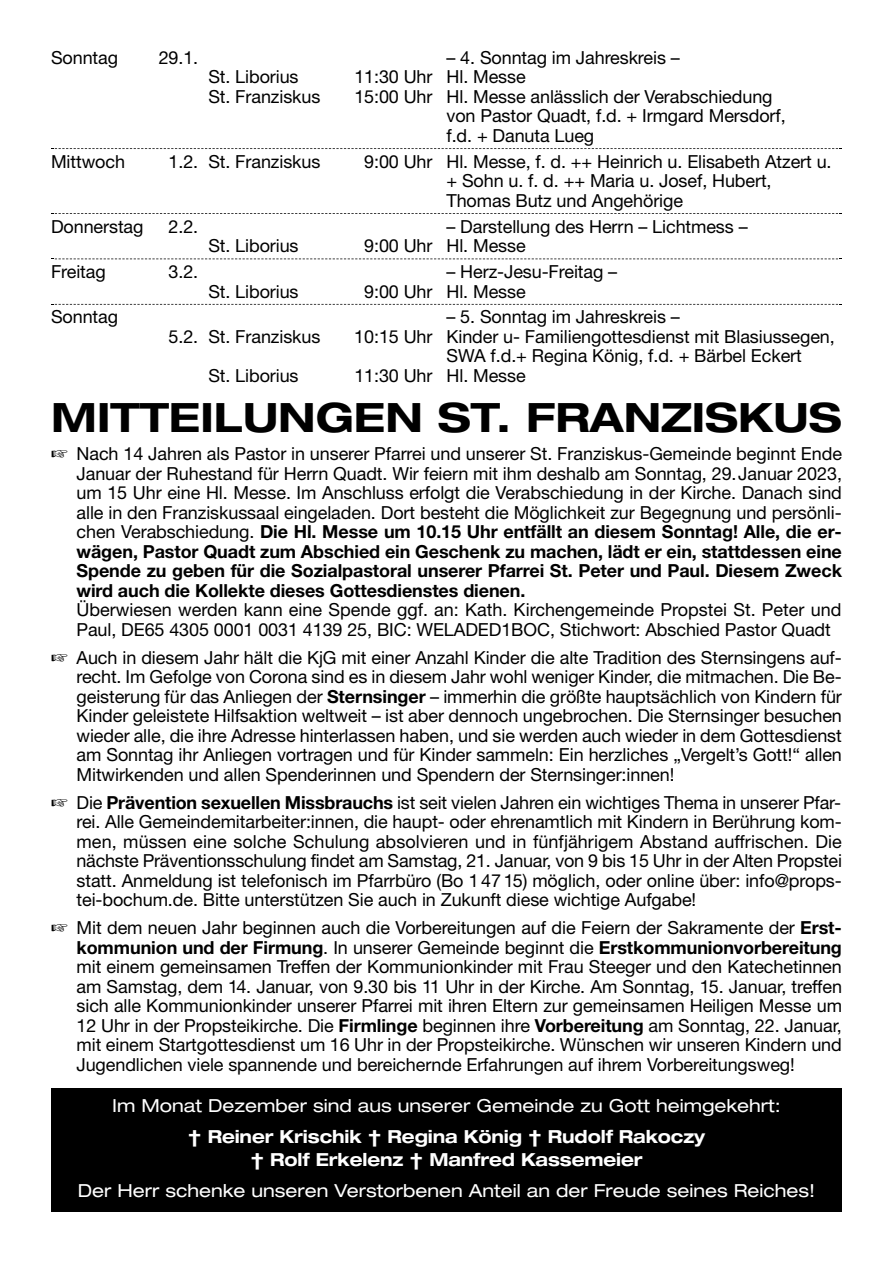
<style>
.page{position:relative;width:893px;height:1263px;background:#fff}
.page>*{position:absolute;margin:0;border:0;box-sizing:border-box;transform-origin:0 0}
.t1{font:700 expanded 40.5px "Helvetica Neue";color:#000}
.t2{font:18px/19.5px "Helvetica Neue";letter-spacing:-.005em;color:#000}
.t3{font:expanded 18px "Helvetica Neue";color:#fff}
.t4{font:700 expanded 18px/22.5px "Helvetica Neue";letter-spacing:-.005em;color:#fff;text-align:center;scale:.94 1}
.s1{font-weight:700}
</style>
<div class="page">
<div style="left:51px;top:1088px;width:791px;height:124px;background:#000"></div>
<svg style="left:51px;top:148px;width:791px;height:1px"></svg>
<svg style="left:51px;top:213px;width:791px;height:1px"></svg>
<svg style="left:54px;top:259px;width:786px;height:1px"></svg>
<svg style="left:51px;top:304px;width:791px;height:1px"></svg>
<p class="t2" style="left:51px;top:49px;width:69px">Sonntag</p>
<p class="t2" style="left:159px;top:49px;width:41px">29.1.</p>
<p class="t2" style="left:446px;top:49px;width:235px">– 4. Sonntag im Jahreskreis –</p>
<p class="t2" style="left:208px;top:69px;width:92px">St. Liborius</p>
<p class="t2" style="left:354px;top:69px;width:173px">11:30 Uhr Hl. Messe</p>
<p class="t2" style="left:208px;top:88px;width:114px">St. Franziskus</p>
<p class="t2" style="left:446px;top:88px;width:341px;text-indent:-92px">15:00 Uhr Hl. Messe anlässlich der Verabschiedung von Pastor Quadt, f.d. + Irmgard Mersdorf, f.d. + Danuta Lueg</p>
<p class="t2" style="left:51px;top:153px;width:76px">Mittwoch</p>
<p class="t2" style="left:169px;top:153px;width:153px">1.2. St. Franziskus</p>
<p class="t2" style="left:446px;top:153px;width:387px;text-indent:-82px">9:00 Uhr Hl. Messe, f. d. ++ Heinrich u. Elisabeth Atzert u. + Sohn u. f. d. ++ Maria u. Josef, Hubert,<br>Thomas Butz und Angehörige</p>
<p class="t2" style="left:51px;top:218px;width:94px">Donnerstag</p>
<p class="t2" style="left:169px;top:218px;width:31px">2.2.</p>
<p class="t2" style="left:446px;top:218px;width:303px">– Darstellung des Herrn – Lichtmess –</p>
<p class="t2" style="left:208px;top:238px;width:92px">St. Liborius</p>
<p class="t2" style="left:364px;top:238px;width:163px">9:00 Uhr Hl. Messe</p>
<p class="t2" style="left:51px;top:264px;width:56px">Freitag</p>
<p class="t2" style="left:169px;top:264px;width:31px">3.2.</p>
<p class="t2" style="left:446px;top:264px;width:172px">– Herz-Jesu-Freitag –</p>
<p class="t2" style="left:208px;top:283px;width:92px">St. Liborius</p>
<p class="t2" style="left:364px;top:283px;width:163px">9:00 Uhr Hl. Messe</p>
<p class="t2" style="left:51px;top:309px;width:69px">Sonntag</p>
<p class="t2" style="left:446px;top:309px;width:235px">– 5. Sonntag im Jahreskreis –</p>
<p class="t2" style="left:169px;top:328px;width:153px">5.2. St. Franziskus</p>
<p class="t2" style="left:446px;top:328px;width:390px;text-indent:-92px">10:15 Uhr Kinder u- Familiengottesdienst mit Blasiussegen,<br>SWA f.d.+ Regina König, f.d. + Bärbel Eckert</p>
<p class="t2" style="left:208px;top:367px;width:92px">St. Liborius</p>
<p class="t2" style="left:354px;top:367px;width:173px">11:30 Uhr Hl. Messe</p>
<h1 class="t1" style="left:51px;top:403px;width:792px">MITTEILUNGEN ST. FRANZISKUS</h1>
<p class="t2" style="left:77px;top:446px;width:767px;text-align:justify;text-indent:-25px">☞ Nach 14 Jahren als Pastor in unserer Pfarrei und unserer St. Franziskus-Gemeinde beginnt Ende Januar der Ruhestand für Herrn Quadt. Wir feiern mit ihm deshalb am Sonntag, 29.Januar 2023, um 15 Uhr eine Hl. Messe. Im Anschluss erfolgt die Verabschiedung in der Kirche. Danach sind alle in den Franziskussaal eingeladen. Dort besteht die Möglichkeit zur Begegnung und persönli&shy;chen Verabschiedung. <span class="s1">Die Hl. Messe um 10.15 Uhr entfällt an diesem Sonntag! Alle, die er&shy;wägen, Pastor Quadt zum Abschied ein Geschenk zu machen, lädt er ein, stattdessen eine Spende zu geben für die Sozialpastoral unserer Pfarrei St. Peter und Paul. Diesem Zweck wird auch die Kollekte dieses Gottesdienstes dienen.</span></p>
<p class="t2" style="left:77px;top:602px;width:766px">Überwiesen werden kann eine Spende ggf. an: Kath. Kirchengemeinde Propstei St. Peter und<br>Paul, DE65 4305 0001 0031 4139 25, BIC: WELADED1BOC, Stichwort: Abschied Pastor Quadt</p>
<p class="t2" style="left:77px;top:649px;width:767px;text-align:justify;text-indent:-26px">☞ Auch in diesem Jahr hält die KjG mit einer Anzahl Kinder die alte Tradition des Sternsingens auf&shy;recht. Im Gefolge von Corona sind es in diesem Jahr wohl weniger Kinder, die mitmachen. Die Be&shy;geisterung für das Anliegen der <span class="s1">Sternsinger</span> – immerhin die größte hauptsächlich von Kindern für Kinder geleistete Hilfsaktion weltweit – ist aber dennoch ungebrochen. Die Sternsinger besuchen wieder alle, die ihre Adresse hinterlassen haben, und sie werden auch wieder in dem Gottesdienst am Sonntag ihr Anliegen vortragen und für Kinder sammeln: Ein herzliches „Vergelt’s Gott!“ allen Mitwirkenden und allen Spenderinnen und Spendern der Sternsinger:innen!</p>
<p class="t2" style="left:77px;top:794px;width:767px;text-align:justify;text-indent:-26px">☞ Die <span class="s1">Prävention sexuellen Missbrauchs</span> ist seit vielen Jahren ein wichtiges Thema in unserer Pfar&shy;rei. Alle Gemeindemitarbeiter:innen, die haupt- oder ehrenamtlich mit Kindern in Berührung kom&shy;men, müssen eine solche Schulung absolvieren und in fünfjährigem Abstand auffrischen. Die nächste Präventionsschulung findet am Samstag, 21. Januar, von 9 bis 15 Uhr in der Alten Propstei statt. Anmeldung ist telefonisch im Pfarrbüro (Bo 1 47 15) möglich, oder online über: info@props&shy;tei-bochum.de. Bitte unterstützen Sie auch in Zukunft diese wichtige Aufgabe!</p>
<p class="t2" style="left:77px;top:920px;width:767px;text-align:justify;text-indent:-26px">☞ Mit dem neuen Jahr beginnen auch die Vorbereitungen auf die Feiern der Sakramente der <span class="s1">Erst&shy;kommunion und der Firmung</span>. In unserer Gemeinde beginnt die <span class="s1">Erstkommunionvorbereitung </span>mit einem gemeinsamen Treffen der Kommunionkinder mit Frau Steeger und den Katechetinnen am Samstag, dem 14. Januar, von 9.30 bis 11 Uhr in der Kirche. Am Sonntag, 15. Januar, treffen sich alle Kommunionkinder unserer Pfarrei mit ihren Eltern zur gemeinsamen Heiligen Messe um 12 Uhr in der Propsteikirche. Die <span class="s1">Firmlinge</span> beginnen ihre <span class="s1">Vorbereitung</span> am Sonntag, 22. Januar, mit einem Startgottesdienst um 16 Uhr in der Propsteikirche. Wünschen wir unseren Kindern und Jugendlichen viele spannende und bereichernde Erfahrungen auf ihrem Vorbereitungsweg!</p>
<p class="t3" style="left:112px;top:1099px;width:670px">Im Monat Dezember sind aus unserer Gemeinde zu Gott heimgekehrt:</p>
<p class="t4" style="left:188px;top:1127px;width:552px">† Reiner Krischik † Regina König † Rudolf Rakoczy † Rolf Erkelenz † Manfred Kassemeier</p>
<p class="t3" style="left:78px;top:1184px;width:739px">Der Herr schenke unseren Verstorbenen Anteil an der Freude seines Reiches!</p>
</div>
